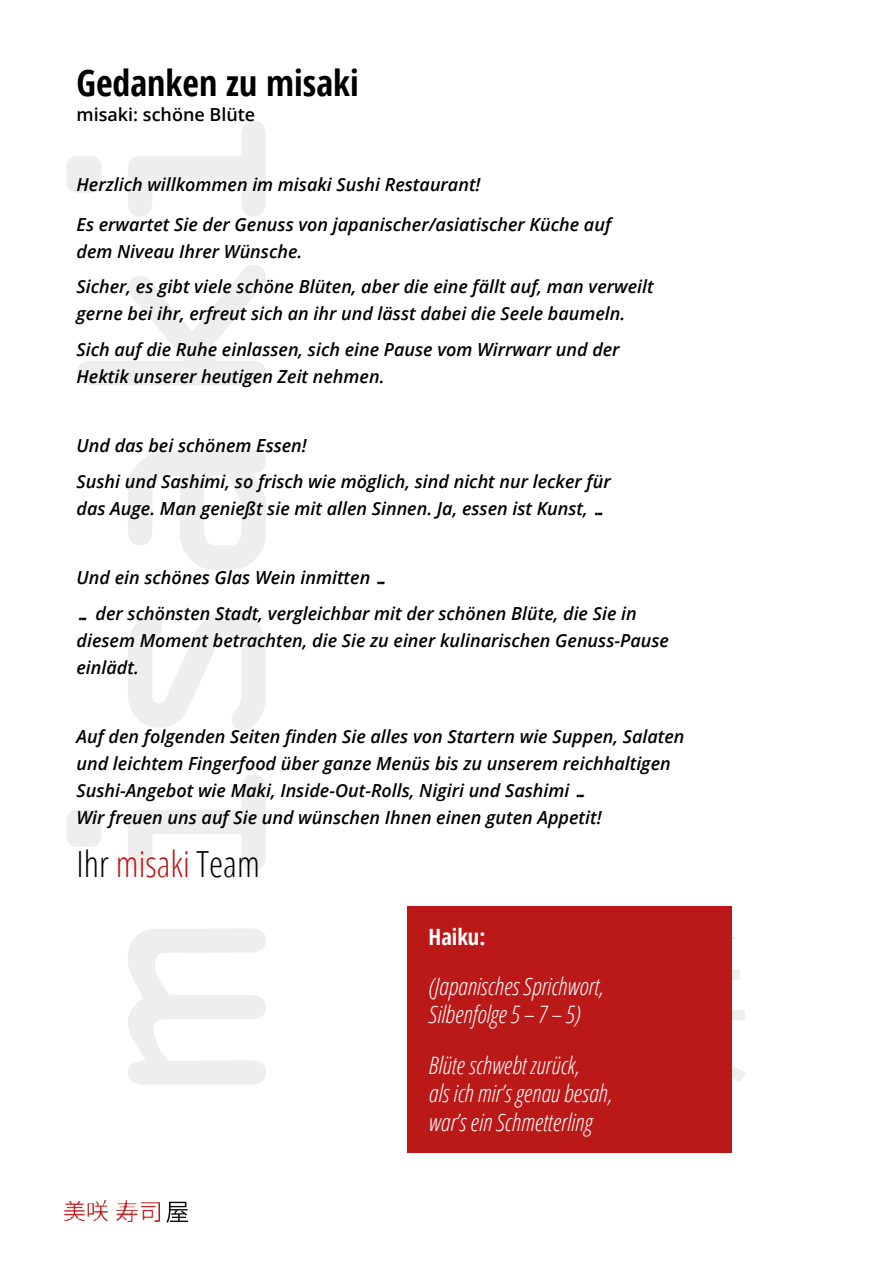
<style>
.page{position:relative;width:893px;height:1263px;background:#fff}
.page>*{position:absolute;margin:0;border:0;box-sizing:border-box;transform-origin:0 0}
.t1{font:700 condensed 36px "Open Sans";color:#000}
.t2{font:300 condensed 36px "Open Sans";color:#000}
.t3{font:italic 300 condensed 24px/28.8px "Open Sans";color:#fff}
.t4{font:700 condensed 22.5px "Open Sans";color:#fff}
.t5{font:italic 600 18px/27px "Open Sans";color:#000}
.t6{font:600 18px "Open Sans";color:#000}
.s1{color:#bb1818}
</style>
<div class="page">
<svg style="left:67px;top:120px;width:199px;height:965px"></svg>
<svg style="left:731px;top:932px;width:16px;height:150px"></svg>
<div style="left:407px;top:906px;width:324px;height:246px;background:#bb1818"></div>
<img style="left:65px;top:1200px;width:42px;height:20px">
<svg style="left:166px;top:1202px;width:22px;height:21px"></svg>
<img style="left:117px;top:1200px;width:43px;height:21px">
<h1 class="t1" style="left:77px;top:57px;width:284px">Gedanken zu misaki</h1>
<p class="t6" style="left:77px;top:103px;width:180px">misaki: schöne Blüte</p>
<p class="t5" style="left:77px;top:171px;width:405px">Herzlich willkommen im misaki Sushi Restaurant!</p>
<p class="t5" style="left:77px;top:210px;width:536px">Es erwartet Sie der Genuss von japanischer/asiatischer Küche auf dem Niveau Ihrer Wünsche.</p>
<p class="t5" style="left:77px;top:273px;width:579px">Sicher, es gibt viele schöne Blüten, aber die eine fällt auf, man verweilt gerne bei ihr, erfreut sich an ihr und lässt dabei die Seele baumeln.</p>
<p class="t5" style="left:77px;top:335px;width:545px">Sich auf die Ruhe einlassen, sich eine Pause vom Wirrwarr und der<br>Hektik unserer heutigen Zeit nehmen.</p>
<p class="t5" style="left:77px;top:428px;width:536px;line-height:35.5px">Und das bei schönem Essen!<br>Sushi und Sashimi, so frisch wie möglich, sind nicht nur lecker für</p>
<p class="t5" style="left:77px;top:494px;width:532px">das Auge. Man genießt sie mit allen Sinnen. Ja, essen ist Kunst, …</p>
<p class="t5" style="left:77px;top:560px;width:562px;line-height:35.5px">Und ein schönes Glas Wein inmitten …<br>… der schönsten Stadt, vergleichbar mit der schönen Blüte, die Sie in</p>
<p class="t5" style="left:77px;top:626px;width:594px">diesem Moment betrachten, die Sie zu einer kulinarischen Genuss-Pause einlädt.</p>
<p class="t5" style="left:77px;top:723px;width:610px">Auf den folgenden Seiten finden Sie alles von Startern wie Suppen, Salaten und leichtem Fingerfood über ganze Menüs bis zu unserem reichhaltigen Sushi-Angebot wie Maki, Inside-Out-Rolls, Nigiri und Sashimi …<br>Wir freuen uns auf Sie und wünschen Ihnen einen guten Appetit!</p>
<h1 class="t2" style="left:77px;top:839px;width:185px">Ihr <span class="s1">misaki</span> Team</h1>
<p class="t4" style="left:429px;top:921px;width:58px">Haiku:</p>
<h2 class="t3" style="left:429px;top:971px;width:176px">(Japanisches Sprichwort,<br>Silbenfolge 5 – 7 – 5)</h2>
<h2 class="t3" style="left:429px;top:1050px;width:185px">Blüte schwebt zurück,<br>als ich mir’s genau besah, war’s ein Schmetterling</h2>
</div>
